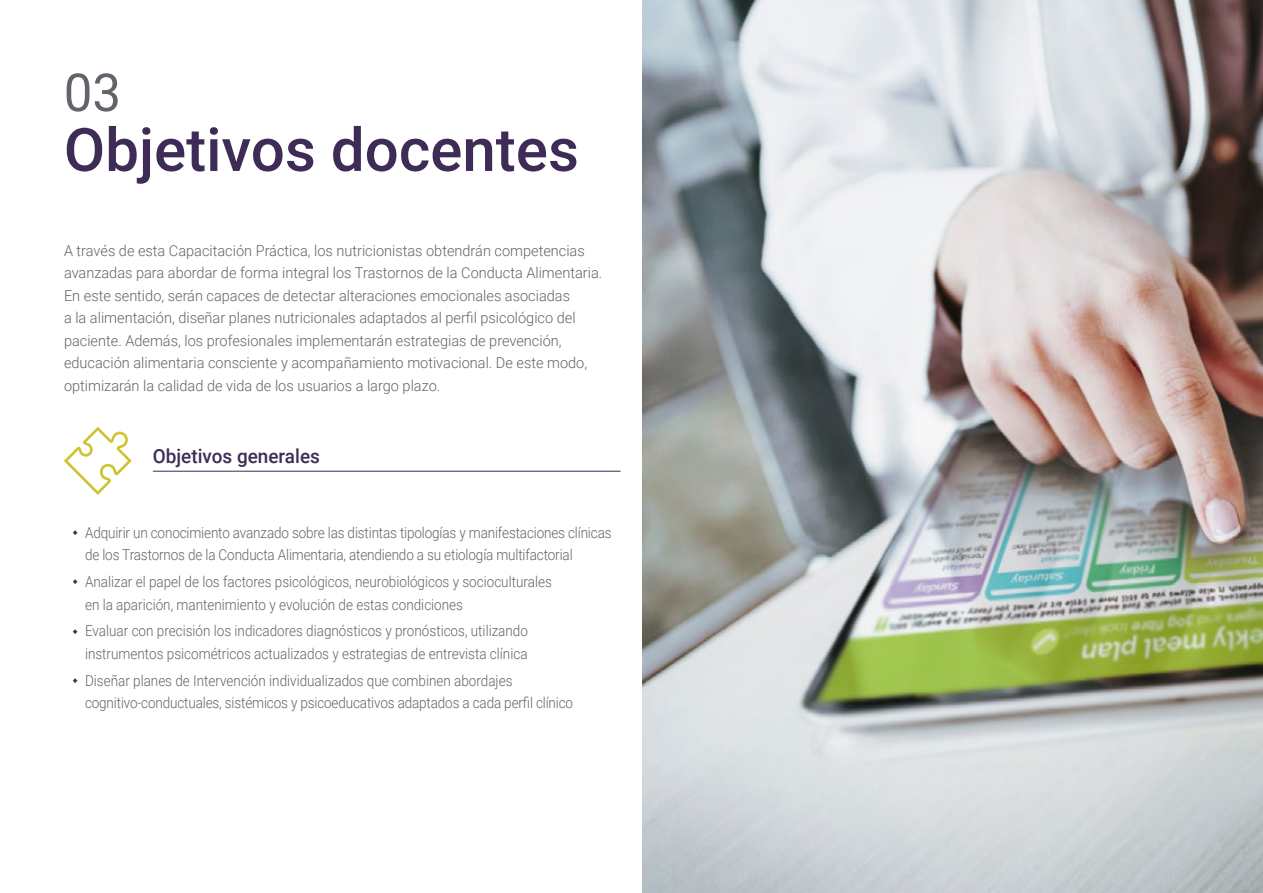
<style>
.page{position:relative;width:1263px;height:893px;background:#fff}
.page>*{position:absolute;margin:0;border:0;box-sizing:border-box;transform-origin:0 0}
.t1{font:500 60px "Roboto";color:#3e2b56}
.t2{font:52.5px "Roboto";color:#61646a}
.t3{font:500 19.5px "Roboto";color:#3e2b56}
.t4{font:300 15px/22.5px "Roboto";color:#61646a;scale:.9 1}
.t5{font:300 15px/22.5px "Roboto";color:#61646a}
</style>
<div class="page">
<img style="left:642px;top:0;width:621px;height:893px">
<hr style="left:153px;top:471px;width:468px;height:1px;background:#3e2b56">
<svg style="left:64px;top:427px;width:68px;height:68px"></svg>
<h2 class="t2" style="left:64px;top:56px;width:59px">03</h2>
<h1 class="t1" style="left:64px;top:108px;width:517px">Objetivos docentes</h1>
<p class="t5" style="left:64px;top:239px;width:540px">A través de esta Capacitación Práctica, los nutricionistas obtendrán competencias avanzadas para abordar de forma integral los Trastornos de la Conducta Alimentaria.<br>En este sentido, serán capaces de detectar alteraciones emocionales asociadas<br>a la alimentación, diseñar planes nutricionales adaptados al perfil psicológico del paciente. Además, los profesionales implementarán estrategias de prevención, educación alimentaria consciente y acompañamiento motivacional. De este modo, optimizarán la calidad de vida de los usuarios a largo plazo.</p>
<h3 class="t3" style="left:153px;top:442px;width:169px">Objetivos generales</h3>
<p class="t4" style="left:85px;top:521px;width:586px">Adquirir un conocimiento avanzado sobre las distintas tipologías y manifestaciones clínicas de los Trastornos de la Conducta Alimentaria, atendiendo a su etiología multifactorial</p>
<p class="t4" style="left:85px;top:570px;width:520px">Analizar el papel de los factores psicológicos, neurobiológicos y socioculturales en la aparición, mantenimiento y evolución de estas condiciones</p>
<p class="t4" style="left:85px;top:619px;width:494px">Evaluar con precisión los indicadores diagnósticos y pronósticos, utilizando instrumentos psicométricos actualizados y estrategias de entrevista clínica</p>
<p class="t4" style="left:85px;top:669px;width:544px">Diseñar planes de Intervención individualizados que combinen abordajes cognitivo-conductuales, sistémicos y psicoeducativos adaptados a cada perfil clínico</p>
</div>
